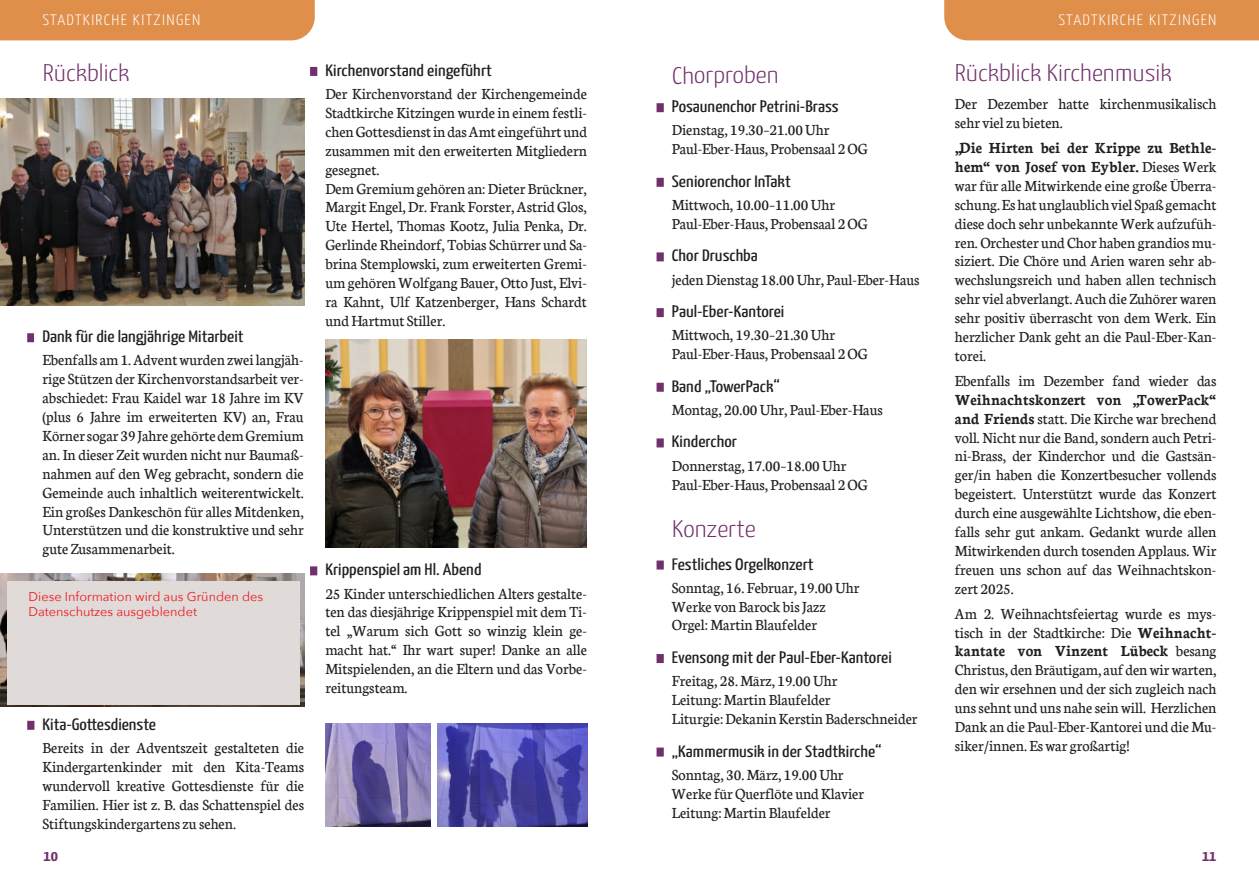
<style>
.page{position:relative;width:1259px;height:893px;background:#fff}
.page>*{position:absolute;margin:0;border:0;box-sizing:border-box;transform-origin:0 0}
.t1{font:300 24px "Yanone Kaffeesatz";color:#712f6b;scale:1.2 1}
.t2{font:16.5px/18.9px "Neuton";color:#231f20;scale:.96 1}
.t3{font:16.5px "Yanone Kaffeesatz";color:#231f20;scale:1.2 1}
.t4{font:300 15px "Yanone Kaffeesatz";letter-spacing:.075em;color:#fff;scale:1.2 1}
.t5{font:700 15px "Yanone Kaffeesatz";color:#712f6b;scale:1.2 1}
.t6{font:12.75px/15.3px "Avenir Next";color:#ee1d23}
.s1{font-weight:700}
</style>
<div class="page">
<div style="left:944px;top:0;width:315px;height:40px;background:#e08f4b"></div>
<div style="left:0;top:0;width:315px;height:40px;background:#e08f4b"></div>
<div style="left:656px;top:560px;width:8px;height:9px;background:#712f6b"></div>
<div style="left:656px;top:654px;width:8px;height:9px;background:#712f6b"></div>
<div style="left:656px;top:747px;width:8px;height:9px;background:#712f6b"></div>
<div style="left:656px;top:103px;width:8px;height:9px;background:#712f6b"></div>
<div style="left:656px;top:178px;width:8px;height:9px;background:#712f6b"></div>
<div style="left:656px;top:252px;width:8px;height:9px;background:#712f6b"></div>
<div style="left:656px;top:308px;width:8px;height:9px;background:#712f6b"></div>
<div style="left:656px;top:383px;width:8px;height:9px;background:#712f6b"></div>
<div style="left:656px;top:438px;width:8px;height:9px;background:#712f6b"></div>
<div style="left:27px;top:721px;width:7px;height:9px;background:#712f6b"></div>
<img style="left:438px;top:724px;width:149px;height:103px">
<img style="left:325px;top:724px;width:105px;height:102px">
<img style="left:0;top:98px;width:304px;height:208px">
<div style="left:310px;top:566px;width:7px;height:9px;background:#712f6b"></div>
<div style="left:310px;top:67px;width:7px;height:9px;background:#712f6b"></div>
<img style="left:325px;top:340px;width:262px;height:208px">
<div style="left:27px;top:333px;width:7px;height:9px;background:#712f6b"></div>
<img style="left:0;top:573px;width:304px;height:133px">
<div style="left:7px;top:581px;width:293px;height:123px;background:#e0dad8"></div>
<p class="t4" style="left:43px;top:9px;width:133px">STADTKIRCHE KITZINGEN</p>
<p class="t4" style="left:1058px;top:9px;width:133px">STADTKIRCHE KITZINGEN</p>
<h1 class="t1" style="left:43px;top:56px;width:74px">Rückblick</h1>
<h1 class="t1" style="left:672px;top:58px;width:90px">Chorproben</h1>
<p class="t3" style="left:325px;top:58px;width:140px">Kirchenvorstand eingeführt</p>
<p class="t2" style="left:325px;top:84px;width:274px">Der Kirchenvorstand der Kirchengemeinde Stadtkirche Kitzingen wurde in einem festli&shy;chenGottesdienstin dasAmt eingeführt und zusammen mit den erweiterten Mitgliedern gesegnet.<br>Dem Gremium gehören an: Dieter Brückner, Margit Engel, Dr. Frank Forster, Astrid Glos, Ute Hertel, Thomas Kootz, Julia Penka, Dr.<br>Gerlinde Rheindorf, Tobias Schürrer und Sa&shy;brina Stemplowski, zum erweiterten Gremi&shy;um gehören Wolfgang Bauer, Otto Just, Elvi&shy;ra Kahnt, Ulf Katzenberger, Hans Schardt und Hartmut Stiller.</p>
<p class="t3" style="left:672px;top:94px;width:141px">Posaunenchor Petrini-Brass</p>
<p class="t2" style="left:672px;top:121px;width:205px">Dienstag, 19.30–21.00 Uhr<br>Paul-Eber-Haus, Probensaal 2 OG</p>
<p class="t3" style="left:672px;top:169px;width:101px">Seniorenchor InTakt</p>
<p class="t2" style="left:672px;top:195px;width:205px">Mittwoch, 10.00–11.00 Uhr<br>Paul-Eber-Haus, Probensaal 2 OG</p>
<p class="t3" style="left:672px;top:244px;width:73px">Chor Druschba</p>
<p class="t2" style="left:672px;top:270px;width:260px">jeden Dienstag 18.00 Uhr, Paul-Eber-Haus</p>
<p class="t3" style="left:672px;top:299px;width:95px">Paul-Eber-Kantorei</p>
<p class="t2" style="left:672px;top:326px;width:205px">Mittwoch, 19.30–21.30 Uhr<br>Paul-Eber-Haus, Probensaal 2 OG</p>
<p class="t3" style="left:672px;top:374px;width:92px">Band „TowerPack“</p>
<p class="t2" style="left:672px;top:400px;width:221px">Montag, 20.00 Uhr, Paul-Eber-Haus</p>
<p class="t3" style="left:672px;top:430px;width:56px">Kinderchor</p>
<p class="t2" style="left:672px;top:456px;width:205px">Donnerstag, 17.00–18.00 Uhr<br>Paul-Eber-Haus, Probensaal 2 OG</p>
<p class="t3" style="left:43px;top:325px;width:169px">Dank für die langjährige Mitarbeit</p>
<p class="t2" style="left:43px;top:351px;width:274px;text-align:justify">Ebenfalls am 1. Advent wurden zwei langjäh&shy;rige Stützen der Kirchenvorstandsarbeit ver&shy;abschiedet: Frau Kaidel war 18 Jahre im KV (plus 6 Jahre im erweiterten KV) an, Frau Körner sogar 39Jahre gehörte demGremium an. In dieser Zeit wurden nicht nur Baumaß&shy;nahmen auf den Weg gebracht, sondern die Gemeinde auch inhaltlich weiterentwickelt.<br>Ein großes Dankeschön für alles Mitdenken, Unterstützen und die konstruktive und sehr gute Zusammenarbeit.</p>
<p class="t6" style="left:29px;top:590px;width:236px">Diese Information wird aus Gründen des<br>Datenschutzes ausgeblendet</p>
<h1 class="t1" style="left:672px;top:512px;width:71px">Konzerte</h1>
<p class="t3" style="left:672px;top:552px;width:120px">Festliches Orgelkonzert</p>
<p class="t2" style="left:672px;top:578px;width:197px">Sonntag, 16. Februar, 19.00 Uhr<br>Werke von Barock bis Jazz<br>Orgel: Martin Blaufelder</p>
<p class="t3" style="left:672px;top:645px;width:185px">Evensong mit der Paul-Eber-Kantorei</p>
<p class="t2" style="left:672px;top:671px;width:257px">Freitag, 28. März, 19.00 Uhr<br>Leitung: Martin Blaufelder<br>Liturgie: Dekanin Kerstin Baderschneider</p>
<p class="t3" style="left:672px;top:739px;width:176px">„Kammermusik in der Stadtkirche“</p>
<p class="t2" style="left:672px;top:765px;width:202px">Sonntag, 30. März, 19.00 Uhr<br>Werke für Querflöte und Klavier<br>Leitung: Martin Blaufelder</p>
<p class="t3" style="left:325px;top:558px;width:132px">Krippenspiel am Hl. Abend</p>
<p class="t2" style="left:325px;top:584px;width:274px;text-align:justify">25 Kinder unterschiedlichen Alters gestalte&shy;ten das diesjährige Krippenspiel mit dem Ti&shy;tel „Warum sich Gott so winzig klein ge&shy;macht hat.“ Ihr wart super! Danke an alle Mitspielenden, an die Eltern und das Vorbe&shy;reitungsteam.</p>
<p class="t3" style="left:43px;top:712px;width:96px">Kita-Gottesdienste</p>
<p class="t2" style="left:43px;top:738px;width:274px;text-align:justify">Bereits in der Adventszeit gestalteten die Kindergartenkinder mit den Kita-Teams wundervoll kreative Gottesdienste für die Familien. Hier ist z. B. das Schattenspiel des Stiftungskindergartens zu sehen.</p>
<h1 class="t1" style="left:955px;top:56px;width:182px">Rückblick Kirchenmusik</h1>
<p class="t2" style="left:955px;top:95px;width:274px">Der Dezember hatte kirchenmusikalisch sehr viel zu bieten.</p>
<p class="t2" style="left:955px;top:138px;width:274px;text-align:justify"><span class="s1">„Die Hirten bei der Krippe zu Bethle&shy;hem“ von Josef von Eybler.</span> Dieses Werk war für alle Mitwirkende eine große Überra&shy;schung. Es hatunglaublich viel Spaß gemacht diese doch sehr unbekannte Werk aufzufüh&shy;ren. Orchester und Chor haben grandios mu&shy;siziert. Die Chöre und Arien waren sehr ab&shy;wechslungsreich und haben allen technisch sehr viel abverlangt. Auch die Zuhörer waren sehr positiv überrascht von dem Werk. Ein herzlicher Dank geht an die Paul-Eber-Kan&shy;torei.</p>
<p class="t2" style="left:955px;top:371px;width:274px">Ebenfalls im Dezember fand wieder das</p>
<p class="t2" style="left:955px;top:390px;width:274px;text-align:justify"><span class="s1">Weihnachtskonzert von „TowerPack“ and Friends</span> statt. Die Kirche war brechend voll. Nicht nur die Band, sondern auch Petri&shy;ni-Brass, der Kinderchor und die Gastsän&shy;ger/in haben die Konzertbesucher vollends begeistert. Unterstützt wurde das Konzert durch eine ausgewählte Lichtshow, die eben&shy;falls sehr gut ankam. Gedankt wurde allen Mitwirkenden durch tosenden Applaus. Wir freuen uns schon auf das Weihnachtskon&shy;zert 2025.</p>
<p class="t2" style="left:955px;top:604px;width:274px;text-align:justify">Am 2. Weihnachtsfeiertag wurde es mys&shy;tisch in der Stadtkirche: Die <span class="s1">Weihnacht&shy;kantate von Vinzent Lübeck</span> besang Christus, den Bräutigam, auf den wir warten, den wir ersehnen und der sich zugleich nach uns sehnt und uns nahe sein will. Herzlichen Dank an die Paul-Eber-Kantorei und die Mu&shy;siker/innen. Es war großartig!</p>
<p class="t5" style="left:44px;top:849px;width:13px">10</p>
<p class="t5" style="left:1202px;top:849px;width:13px">11</p>
</div>
